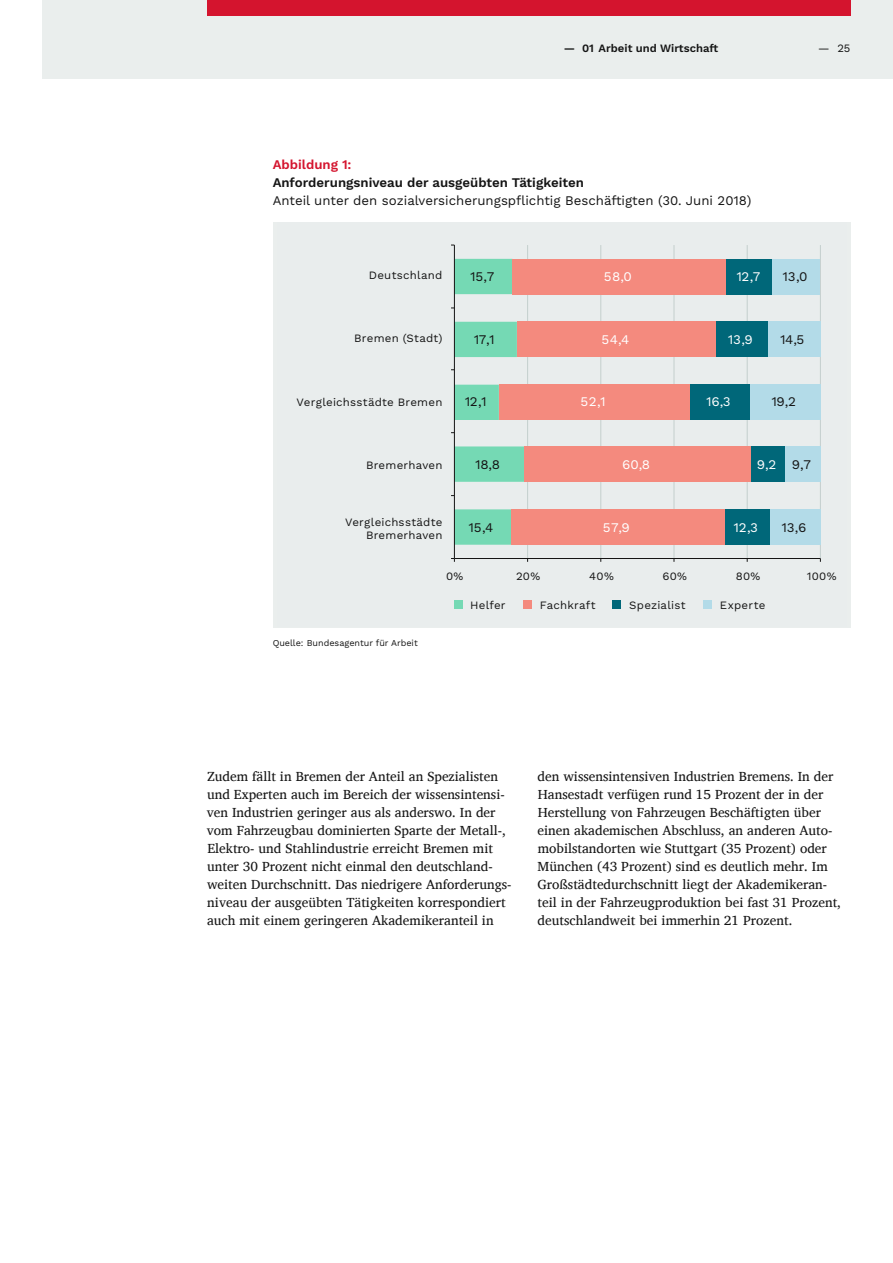
<style>
.page{position:relative;width:893px;height:1263px;background:#fff}
.page>*{position:absolute;margin:0;border:0;box-sizing:border-box;transform-origin:0 0}
.Fließtext_Charis_9pt{font:13.5px/18px "Charis SIL";color:#141414}
.Introtext_Work_Sans{font:13.2px "Work Sans";color:#141414}
.Introtext_Work_Sans-2{font:600 13.2px "Work Sans";color:#141414}
.t1{font:13.2px "Work Sans";color:#fff}
.Fließtext_Charis_9pt-2{font:600 13.2px "Work Sans";color:#d4142e}
.t2{font:11.25px/13.5px "Work Sans";letter-spacing:.02em;color:#141414;text-align:right}
.t3{font:600 11.25px "Work Sans";color:#141414}
.Quellenangabe_Work_S{font:9px "Work Sans";color:#141414}
</style>
<div class="page">
<div style="left:43px;top:0;width:850px;height:79px;background:#eaeeed"></div>
<div style="left:207px;top:0;width:643px;height:16px;background:#d4142e"></div>
<div style="left:277px;top:222px;width:569px;height:404px;background:#e9eded"></div>
<hr style="left:820px;top:245px;width:1px;height:313px;background:#c4cfcd">
<hr style="left:747px;top:245px;width:1px;height:313px;background:#c4cfcd">
<hr style="left:674px;top:245px;width:1px;height:313px;background:#c4cfcd">
<hr style="left:600px;top:245px;width:1px;height:313px;background:#c4cfcd">
<hr style="left:527px;top:245px;width:1px;height:313px;background:#c4cfcd">
<div style="left:512px;top:259px;width:214px;height:35px;background:#f48a7e"></div>
<div style="left:517px;top:322px;width:199px;height:35px;background:#f48a7e"></div>
<div style="left:499px;top:385px;width:191px;height:35px;background:#f48a7e"></div>
<div style="left:525px;top:446px;width:226px;height:36px;background:#f48a7e"></div>
<div style="left:511px;top:509px;width:214px;height:36px;background:#f48a7e"></div>
<div style="left:726px;top:259px;width:46px;height:35px;background:#006779"></div>
<div style="left:716px;top:322px;width:52px;height:35px;background:#006779"></div>
<div style="left:690px;top:385px;width:60px;height:35px;background:#006779"></div>
<div style="left:751px;top:446px;width:34px;height:36px;background:#006779"></div>
<div style="left:725px;top:509px;width:45px;height:36px;background:#006779"></div>
<div style="left:772px;top:259px;width:48px;height:35px;background:#b3dbe8"></div>
<div style="left:768px;top:322px;width:52px;height:35px;background:#b3dbe8"></div>
<div style="left:750px;top:385px;width:70px;height:35px;background:#b3dbe8"></div>
<div style="left:785px;top:446px;width:35px;height:36px;background:#b3dbe8"></div>
<div style="left:770px;top:509px;width:50px;height:36px;background:#b3dbe8"></div>
<div style="left:454px;top:600px;width:9px;height:9px;background:#75d9b4"></div>
<div style="left:523px;top:600px;width:8px;height:9px;background:#f48a7e"></div>
<div style="left:612px;top:600px;width:9px;height:9px;background:#006779"></div>
<div style="left:703px;top:600px;width:8px;height:9px;background:#b3dbe8"></div>
<hr style="left:454px;top:558px;width:366px;height:1px;background:#141414">
<hr style="left:454px;top:245px;width:1px;height:313px;background:#141414">
<svg style="left:451px;top:259px;width:74px;height:286px"></svg>
<p class="t3" style="left:564px;top:41px;width:156px">— 01 Arbeit und Wirtschaft</p>
<p class="t2" style="left:818px;top:41px;width:34px">— 25</p>
<p class="Fließtext_Charis_9pt-2" style="left:273px;top:156px;width:80px">Abbildung 1:</p>
<p class="Introtext_Work_Sans-2" style="left:273px;top:174px;width:313px">Anforderungsniveau der ausgeübten Tätigkeiten</p>
<p class="Introtext_Work_Sans" style="left:273px;top:192px;width:480px">Anteil unter den sozialversicherungspflichtig Beschäftigten (30. Juni 2018)</p>
<p class="t2" style="left:369px;top:269px;width:75px">Deutschland</p>
<p class="Introtext_Work_Sans" style="left:470px;top:269px;width:26px">15,7</p>
<p class="t1" style="left:604px;top:269px;width:30px">58,0</p>
<p class="t1" style="left:736px;top:269px;width:26px">12,7</p>
<p class="Introtext_Work_Sans" style="left:783px;top:269px;width:26px">13,0</p>
<p class="t2" style="left:354px;top:332px;width:90px">Bremen (Stadt)</p>
<p class="Introtext_Work_Sans" style="left:474px;top:331px;width:23px">17,1</p>
<p class="t1" style="left:601px;top:331px;width:29px">54,4</p>
<p class="t1" style="left:728px;top:331px;width:26px">13,9</p>
<p class="Introtext_Work_Sans" style="left:780px;top:331px;width:26px">14,5</p>
<p class="t2" style="left:297px;top:396px;width:147px">Vergleichsstädte Bremen</p>
<p class="Introtext_Work_Sans" style="left:465px;top:394px;width:24px">12,1</p>
<p class="t1" style="left:580px;top:394px;width:27px">52,1</p>
<p class="t1" style="left:706px;top:394px;width:26px">16,3</p>
<p class="Introtext_Work_Sans" style="left:771px;top:394px;width:26px">19,2</p>
<p class="t2" style="left:366px;top:459px;width:78px">Bremerhaven</p>
<p class="t2" style="left:345px;top:516px;width:99px">Vergleichsstädte<br>Bremerhaven</p>
<p class="Introtext_Work_Sans" style="left:475px;top:457px;width:26px">18,8</p>
<p class="Introtext_Work_Sans" style="left:469px;top:519px;width:26px">15,4</p>
<p class="t1" style="left:622px;top:457px;width:30px">60,8</p>
<p class="t1" style="left:603px;top:519px;width:29px">57,9</p>
<p class="t1" style="left:757px;top:457px;width:21px">9,2</p>
<p class="Introtext_Work_Sans" style="left:792px;top:457px;width:20px">9,7</p>
<p class="t1" style="left:734px;top:519px;width:26px">12,3</p>
<p class="Introtext_Work_Sans" style="left:781px;top:519px;width:26px">13,6</p>
<p class="t2" style="left:446px;top:570px;width:19px">0%</p>
<p class="t2" style="left:516px;top:570px;width:26px">20%</p>
<p class="t2" style="left:589px;top:570px;width:26px">40%</p>
<p class="t2" style="left:662px;top:570px;width:26px">60%</p>
<p class="t2" style="left:736px;top:570px;width:26px">80%</p>
<p class="t2" style="left:807px;top:570px;width:31px">100%</p>
<p class="Quellenangabe_Work_S" style="left:273px;top:637px;width:147px">Quelle: Bundesagentur für Arbeit</p>
<p class="t2" style="left:470px;top:598px;width:37px">Helfer</p>
<p class="t2" style="left:540px;top:598px;width:57px">Fachkraft</p>
<p class="t2" style="left:629px;top:598px;width:58px">Spezialist</p>
<p class="t2" style="left:720px;top:598px;width:47px">Experte</p>
<p class="Fließtext_Charis_9pt" style="left:207px;top:767px;width:306px">Zudem fällt in Bremen der Anteil an Spezialisten und Experten auch im Bereich der wissensintensi&shy;ven Industrien geringer aus als anderswo. In der vom Fahrzeugbau dominierten Sparte der Metall-, Elektro- und Stahlindustrie erreicht Bremen mit unter 30 Prozent nicht einmal den deutschland&shy;weiten Durchschnitt. Das niedrigere Anforderungs&shy;niveau der ausgeübten Tätigkeiten korrespondiert auch mit einem geringeren Akademikeranteil in</p>
<p class="Fließtext_Charis_9pt" style="left:537px;top:767px;width:305px">den wissensintensiven Industrien Bremens. In der Hansestadt verfügen rund 15 Prozent der in der Herstellung von Fahrzeugen Beschäftigten über einen akademischen Abschluss, an anderen Auto&shy;mobilstandorten wie Stuttgart (35 Prozent) oder München (43 Prozent) sind es deutlich mehr. Im Großstädtedurchschnitt liegt der Akademikeran&shy;teil in der Fahrzeugproduktion bei fast 31 Prozent, deutschlandweit bei immerhin 21 Prozent.</p>
</div>
